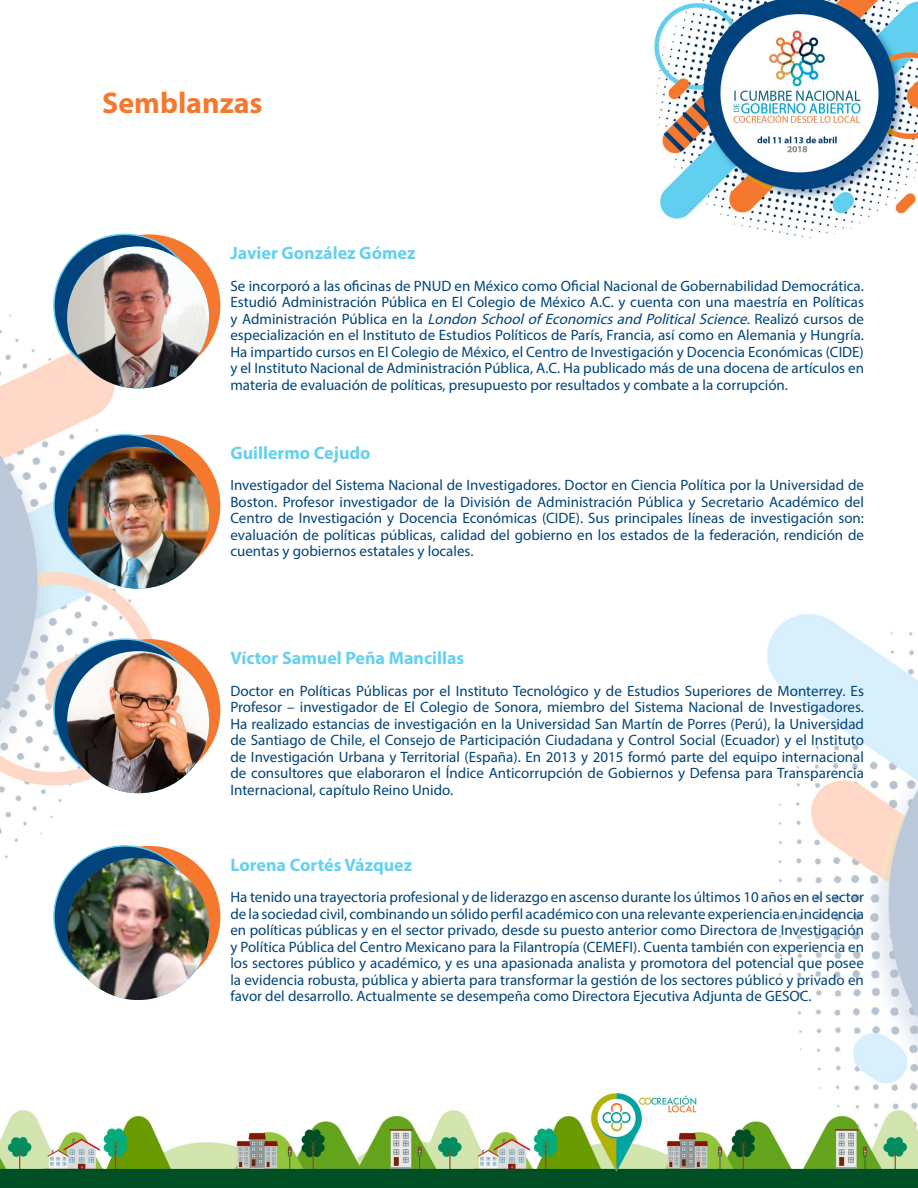
<style>
.page{position:relative;width:918px;height:1188px;background:#fff}
.page>*{position:absolute;margin:0;border:0;box-sizing:border-box;transform-origin:0 0}
.t1{font:700 30px "Myriad Pro";color:#f4782e}
.t2{font:700 18px "Myriad Pro";color:#67d0ef}
.t3{font:15px/16.5px "Myriad Pro";color:#00447a;text-align:justify}
.s1{font-style:italic}
</style>
<div class="page">
<img style="left:0;top:0;width:918px;height:1188px">
<div style="left:78px;top:846px;width:142px;height:142px;background:#f5782e;border-radius:50%"></div>
<div style="left:78px;top:639px;width:142px;height:142px;background:#f5782e;border-radius:50%"></div>
<div style="left:54px;top:846px;width:142px;height:142px;background:#00437d;border-radius:50%"></div>
<div style="left:54px;top:639px;width:142px;height:142px;background:#00437d;border-radius:50%"></div>
<img style="left:67px;top:858px;width:142px;height:142px;border-radius:71px">
<img style="left:67px;top:651px;width:142px;height:142px;border-radius:71px">
<div style="left:78px;top:435px;width:142px;height:142px;background:#f5782e;border-radius:50%"></div>
<div style="left:54px;top:435px;width:142px;height:142px;background:#00437d;border-radius:50%"></div>
<img style="left:67px;top:447px;width:142px;height:142px;border-radius:71px">
<div style="left:78px;top:234px;width:142px;height:142px;background:#f5782e;border-radius:50%"></div>
<div style="left:54px;top:234px;width:142px;height:142px;background:#00437d;border-radius:50%"></div>
<img style="left:67px;top:246px;width:142px;height:142px;border-radius:71px">
<h1 class="t1" style="left:102px;top:83px;width:162px">Semblanzas</h1>
<p class="t2" style="left:230px;top:241px;width:187px">Javier González Gómez</p>
<p class="t3" style="left:230px;top:277px;width:635px">Se incorporó a las oficinas de PNUD en México como Oficial Nacional de Gobernabilidad Democrática.<br>Estudió Administración Pública en El Colegio de México A.C. y cuenta con una maestría en Políticas y A d m i n i s t ra c i ó n P ú b l i c a e n l a <span class="s1">London SchoolofEconomicsand PoliticalScience</span>. R e a l i z ó c u r s o s d e especialización en el Instituto de Estudios Políticos de París, Francia, así como en Alemania y Hungría.<br>Ha impartido cursos en El Colegio de México, el Centro de Investigación y Docencia Económicas (CIDE) y el Instituto Nacional de Administración Pública, A.C. Ha publicado más de una docena de artículos en materia de evaluación de políticas, presupuesto por resultados y combate a la corrupción.</p>
<p class="t2" style="left:230px;top:442px;width:142px">Guillermo Cejudo</p>
<p class="t3" style="left:230px;top:477px;width:635px">Investigador del Sistema Nacional de Investigadores. Doctor en Ciencia Política por la Universidad de Boston. Profesor investigador de la División de Administración Pública y Secretario Académico del Centro de Investigación y Docencia Económicas (CIDE). Sus principales líneas de investigación son: evaluación de políticas públicas, calidad del gobierno en los estados de la federación, rendición de cuentas y gobiernos estatales y locales.</p>
<p class="t2" style="left:230px;top:646px;width:235px">Víctor Samuel Peña Mancillas</p>
<p class="t3" style="left:230px;top:682px;width:635px">Doctor en Políticas Públicas por el Instituto Tecnológico y de Estudios Superiores de Monterrey. Es Profesor – investigador de El Colegio de Sonora, miembro del Sistema Nacional de Investigadores.<br>Ha realizado estancias de investigación en la Universidad San Martín de Porres (Perú), la Universidad de Santiago de Chile, el Consejo de Participación Ciudadana y Control Social (Ecuador) y el Instituto de Investigación Urbana y Territorial (España). En 2013 y 2015 formó parte del equipo internacional de consultores que elaboraron el Índice Anticorrupción de Gobiernos y Defensa para Transparencia Internacional, capítulo Reino Unido.</p>
<p class="t2" style="left:230px;top:853px;width:183px">Lorena Cortés Vázquez</p>
<p class="t3" style="left:230px;top:889px;width:635px">Ha tenido una trayectoria profesional y de liderazgo en ascenso durante los últimos 10 años en el sector de la sociedad civil, combinando un sólido perfil académico con una relevante experiencia en incidencia en políticas públicas y en el sector privado, desde su puesto anterior como Directora de Investigación y Política Pública del Centro Mexicano para la Filantropía (CEMEFI). Cuenta también con experiencia en los sectores público y académico, y es una apasionada analista y promotora del potencial que posee la evidencia robusta, pública y abierta para transformar la gestión de los sectores público y privado en favor del desarrollo. Actualmente se desempeña como Directora Ejecutiva Adjunta de GESOC.</p>
</div>
